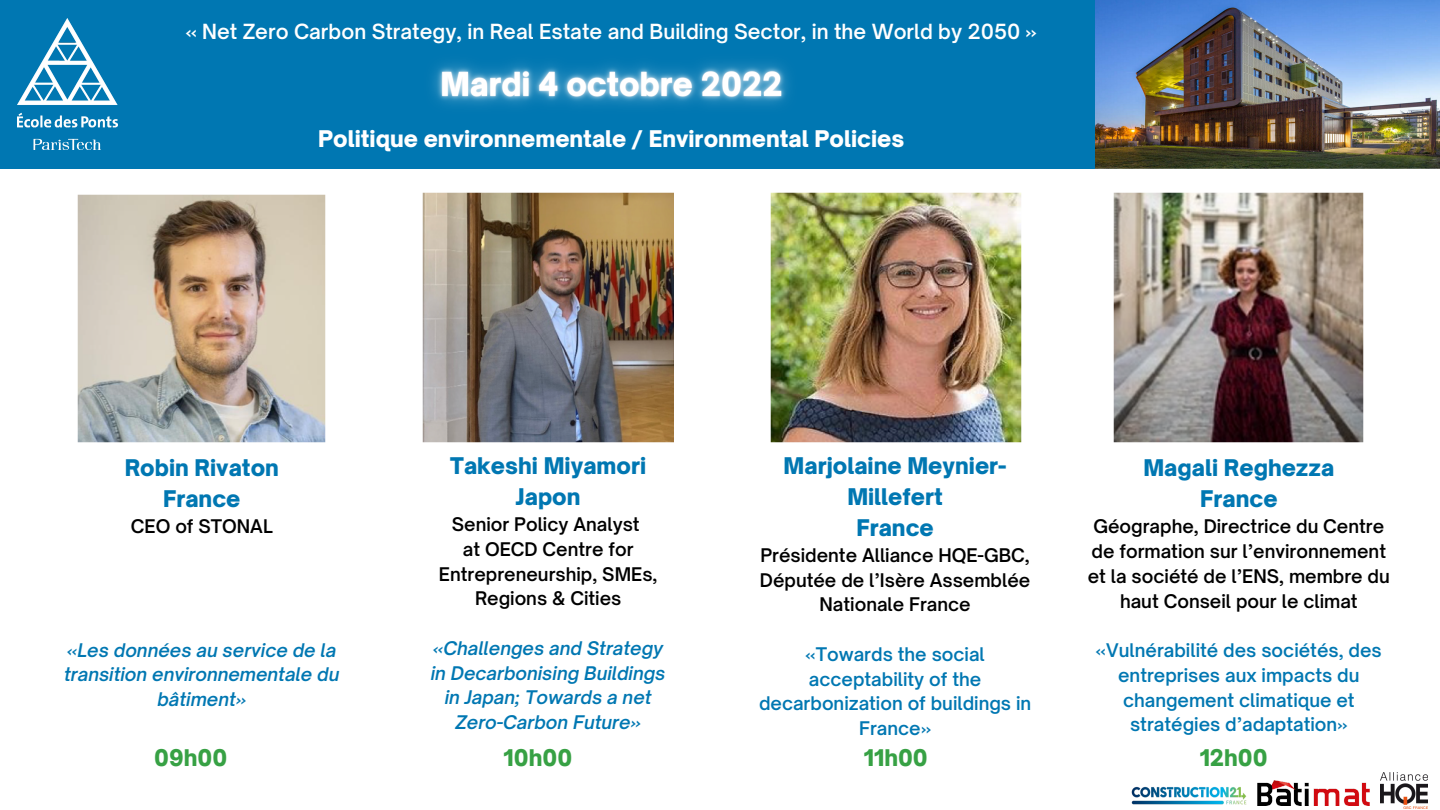
<style>
.page{position:relative;width:1440px;height:810px;background:#fff}
.page>*{position:absolute;margin:0;border:0;box-sizing:border-box;transform-origin:0 0}
.t1{font:900 22px/30.8px "Open Sauce One";color:#0077b2;text-align:center}
.t2{font:900 22px "Open Sauce One";color:#fff}
.t3{font:900 22px "Open Sauce One";color:#37a144}
.t4{font:600 20px "Open Sauce One";color:#fff}
.t5{font:600 18px/24.8px "Open Sauce One";color:#000;text-align:center}
.t6{font:600 18px/24.8px "Open Sauce One";color:#0077b2;text-align:center}
.t7{font:italic 600 18px/24.8px "Open Sauce One";color:#0077b2;text-align:center}
</style>
<div class="page">
<div style="left:0;top:0;width:1440px;height:169px;background:#0077b2"></div>
<img style="left:1096px;top:0;width:344px;height:169px">
<img style="left:18px;top:19px;width:99px;height:130px">
<img style="left:423px;top:192px;width:250px;height:251px">
<img style="left:771px;top:192px;width:250px;height:251px">
<img style="left:1113px;top:192px;width:251px;height:251px">
<img style="left:432px;top:63px;width:357px;height:43px">
<img style="left:1380px;top:773px;width:47px;height:36px">
<img style="left:1258px;top:781px;width:112px;height:25px">
<img style="left:1131px;top:786px;width:116px;height:19px">
<img style="left:78px;top:194px;width:248px;height:249px">
<p class="t4" style="left:186px;top:19px;width:852px">« Net Zero Carbon Strategy, in Real Estate and Building Sector, in the World by 2050 »</p>
<p class="t2" style="left:318px;top:125px;width:588px">Politique environnementale / Environmental Policies</p>
<p class="t1" style="left:125px;top:452px;width:156px">Robin Rivaton<br>France</p>
<p class="t5" style="left:131px;top:514px;width:143px">CEO of STONAL</p>
<p class="t7" style="left:64px;top:637px;width:277px">«Les données au service de la transition environnementale du bâtiment»</p>
<p class="t1" style="left:450px;top:450px;width:197px">Takeshi Miyamori<br>Japon</p>
<p class="t5" style="left:439px;top:512px;width:220px">Senior Policy Analyst<br>at OECD Centre for<br>Entrepreneurship, SMEs,<br>Regions &amp; Cities</p>
<p class="t7" style="left:431px;top:636px;width:236px">«Challenges and Strategy in Decarbonising Buildings in Japan; Towards a net<br>Zero-Carbon Future»</p>
<p class="t1" style="left:784px;top:450px;width:225px">Marjolaine Meynier-<br>Millefert<br>France</p>
<p class="t5" style="left:760px;top:543px;width:272px">Présidente Alliance HQE-GBC,<br>Députée de l’Isère Assemblée<br>Nationale France</p>
<p class="t6" style="left:759px;top:642px;width:274px">«Towards the social acceptability of the decarbonization of buildings in<br>France»</p>
<p class="t1" style="left:1143px;top:453px;width:192px">Magali Reghezza<br>France</p>
<p class="t5" style="left:1088px;top:514px;width:304px">Géographe, Directrice du Centre de formation sur l’environnement et la société de l’ENS, membre du haut Conseil pour le climat</p>
<p class="t6" style="left:1096px;top:638px;width:287px">«Vulnérabilité des sociétés, des entreprises aux impacts du changement climatique et stratégies d’adaptation»</p>
<p class="t3" style="left:154px;top:744px;width:75px">09h00</p>
<p class="t3" style="left:504px;top:744px;width:70px">10h00</p>
<p class="t3" style="left:864px;top:744px;width:65px">11h00</p>
<p class="t3" style="left:1200px;top:744px;width:69px">12h00</p>
</div>
